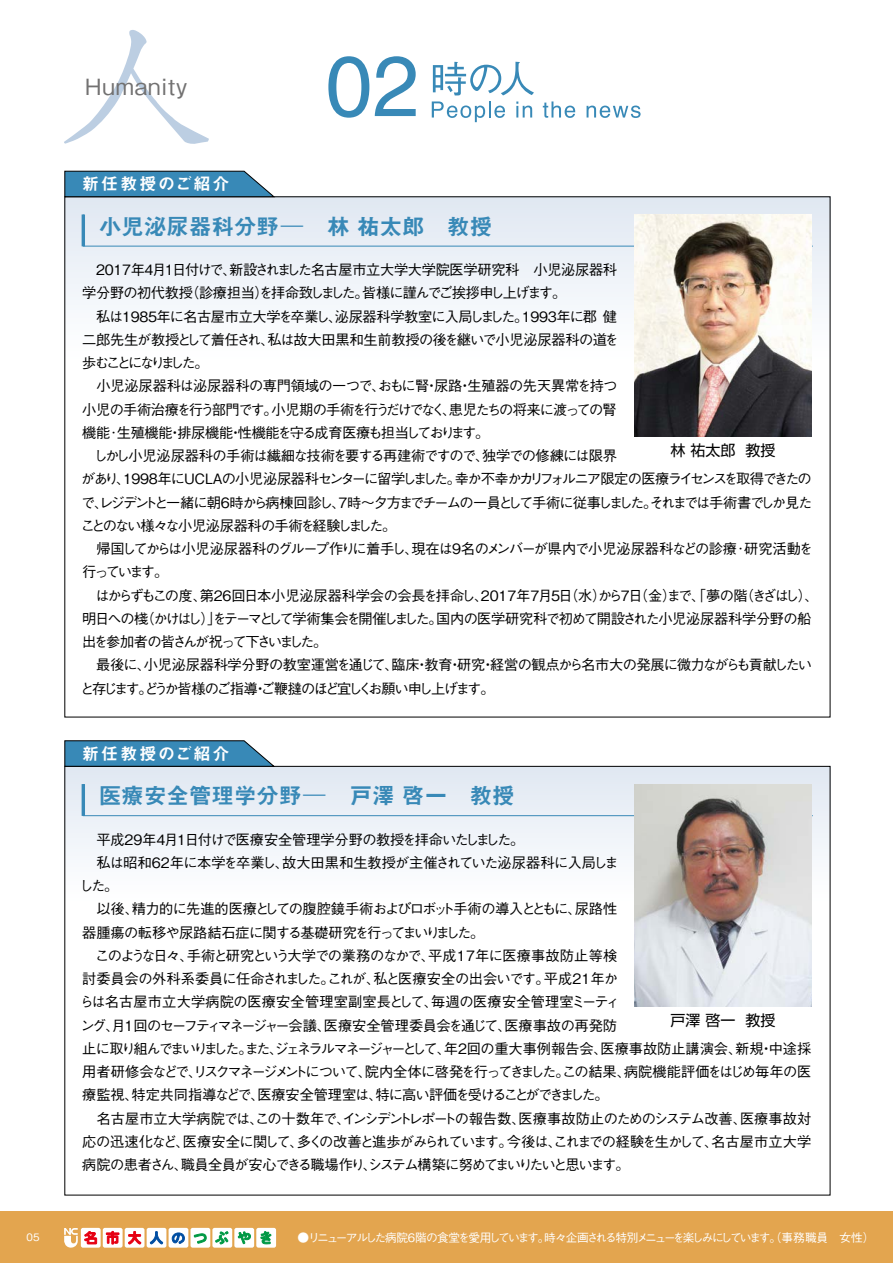
<style>
.page{position:relative;width:893px;height:1263px;background:#fff}
.page>*{position:absolute;margin:0;border:0;box-sizing:border-box;transform-origin:0 0}
.t1{font:22.5px "Midashi Go Pr 6 MB31";color:#3889b7}
.t2{font:500 22.35px "Gothic BBB Pro";letter-spacing:.04em;color:#727171}
.t3{font:16.95px "Midashi Go Pro MB31";letter-spacing:.125em;color:#fff}
.t4{font:15px "Shin Go Pro";color:#000}
.t5{font:500 14.25px/23.2px "Gothic BBB Pr 6";letter-spacing:-.06em;color:#000}
.t6{font:500 11.7px "Gothic BBB Pro";letter-spacing:-.155em;color:#fff}
.t7{font:500 10.2px "Gothic BBB Pro";color:#fff}
.s1{font-family:"UD Shin Go Pr 6";font-weight:300}
</style>
<div class="page">
<div style="left:0;top:1212px;width:893px;height:51px;background:#e3a54f"></div>
<svg style="left:64px;top:1228px;width:14px;height:20px"></svg>
<div style="left:81px;top:1228px;width:20px;height:20px;background:#fff;border-radius:2px"></div>
<div style="left:103px;top:1228px;width:20px;height:20px;background:#fff;border-radius:2px"></div>
<div style="left:125px;top:1228px;width:19px;height:20px;background:#fff;border-radius:2px"></div>
<div style="left:147px;top:1228px;width:19px;height:20px;background:#fff;border-radius:2px"></div>
<div style="left:169px;top:1228px;width:19px;height:20px;background:#fff;border-radius:2px"></div>
<div style="left:190px;top:1228px;width:20px;height:20px;background:#fff;border-radius:2px"></div>
<div style="left:212px;top:1228px;width:20px;height:20px;background:#fff;border-radius:2px"></div>
<div style="left:234px;top:1228px;width:20px;height:20px;background:#fff;border-radius:2px"></div>
<div style="left:256px;top:1228px;width:20px;height:20px;background:#fff;border-radius:2px"></div>
<svg style="left:84px;top:1231px;width:13px;height:13px"></svg>
<svg style="left:106px;top:1231px;width:14px;height:14px"></svg>
<svg style="left:128px;top:1231px;width:13px;height:13px"></svg>
<svg style="left:150px;top:1231px;width:13px;height:13px"></svg>
<svg style="left:172px;top:1232px;width:13px;height:12px"></svg>
<svg style="left:194px;top:1233px;width:13px;height:11px"></svg>
<svg style="left:215px;top:1231px;width:14px;height:13px"></svg>
<svg style="left:238px;top:1231px;width:13px;height:14px"></svg>
<svg style="left:260px;top:1231px;width:11px;height:13px"></svg>
<svg style="left:64px;top:30px;width:145px;height:114px"></svg>
<svg style="left:433px;top:62px;width:101px;height:33px"></svg>
<svg style="left:432px;top:101px;width:73px;height:21px"></svg>
<svg style="left:516px;top:102px;width:16px;height:16px"></svg>
<svg style="left:543px;top:101px;width:32px;height:17px"></svg>
<svg style="left:587px;top:106px;width:54px;height:12px"></svg>
<svg style="left:328px;top:56px;width:41px;height:62px"></svg>
<svg style="left:375px;top:56px;width:41px;height:60px"></svg>
<div style="left:65px;top:197px;width:765px;height:521px;background:linear-gradient(to bottom,#eef2f8,#fff)"></div>
<div style="left:83px;top:214px;width:730px;height:33px;background:#e6ecf4"></div>
<hr style="left:82px;top:214px;width:3px;height:32px;background:#3889b7">
<svg style="left:64px;top:171px;width:210px;height:26px;background:#4288af"></svg>
<img style="left:635px;top:215px;width:176px;height:222px">
<div style="left:65px;top:766px;width:765px;height:431px;background:linear-gradient(to bottom,#eef3f9,#fff)"></div>
<div style="left:85px;top:784px;width:728px;height:32px;background:#e7edf5"></div>
<hr style="left:82px;top:784px;width:3px;height:32px;background:#3889b7">
<svg style="left:64px;top:740px;width:210px;height:27px;background:#4286ac"></svg>
<img style="left:635px;top:784px;width:176px;height:222px">
<p class="t7" style="left:27px;top:1228px;width:14px">05</p>
<h2 class="t2" style="left:85px;top:69px;width:104px">Humanity</h2>
<p class="t3" style="left:82px;top:170px;width:149px">新任教授のご紹介</p>
<h1 class="t1" style="left:99px;top:208px;width:395px">小児泌尿器科分野<span class="s1">－</span>林 祐太郎　教授</h1>
<p class="t5" style="left:80px;top:257px;width:740px">　2017年4月1日付けで、新設されました名古屋市立大学大学院医学研究科 小児泌尿器科<br>学分野の初代教授（診療担当）を拝命致しました。皆様に謹んでご挨拶申し上げます。<br>　私は1985年に名古屋市立大学を卒業し、泌尿器科学教室に入局しました。1993年に郡 健<br>二郎先生が教授として着任され、私は故大田黒和生前教授の後を継いで小児泌尿器科の道を<br>歩むことになりました。<br>　小児泌尿器科は泌尿器科の専門領域の一つで、おもに腎・尿路・生殖器の先天異常を持つ<br>小児の手術治療を行う部門です。小児期の手術を行うだけでなく、患児たちの将来に渡っての腎<br>機能･生殖機能・排尿機能・性機能を守る成育医療も担当しております。<br>　しかし小児泌尿器科の手術は繊細な技術を要する再建術ですので、独学での修練には限界<br>があり、1998年にUCLAの小児泌尿器科センターに留学しました。幸か不幸かカリフォルニア限定の医療ライセンスを取得できたので、レジデントと一緒に朝6時から病棟回診し、7時～夕方までチームの一員として手術に従事しました。それまでは手術書でしか見たことのない様々な小児泌尿器科の手術を経験しました。<br>　帰国してからは小児泌尿器科のグループ作りに着手し、現在は9名のメンバーが県内で小児泌尿器科などの診療･研究活動を行っています。<br>　はからずもこの度、第26回日本小児泌尿器科学会の会長を拝命し、2017年7月5日（水）から7日（金）まで、「夢の階（きざはし）、明日への棧（かけはし）」をテーマとして学術集会を開催しました。国内の医学研究科で初めて開設された小児泌尿器科学分野の船出を参加者の皆さんが祝って下さいました。<br>　最後に、小児泌尿器科学分野の教室運営を通じて、臨床・教育・研究・経営の観点から名市大の発展に微力ながらも貢献したいと存じます。どうか皆様のご指導・ご鞭撻のほど宜しくお願い申し上げます。</p>
<p class="t4" style="left:671px;top:438px;width:106px">林 祐太郎 教授</p>
<p class="t3" style="left:82px;top:739px;width:149px">新任教授のご紹介</p>
<h1 class="t1" style="left:99px;top:778px;width:417px">医療安全管理学分野<span class="s1">－</span>戸澤 啓一　教授</h1>
<p class="t5" style="left:79px;top:827px;width:733px">　平成29年4月1日付けで医療安全管理学分野の教授を拝命いたしました。<br>　私は昭和62年に本学を卒業し、故大田黒和生教授が主催されていた泌尿器科に入局しま<br>した。<br>　以後、精力的に先進的医療としての腹腔鏡手術およびロボット手術の導入とともに、尿路性<br>器腫瘍の転移や尿路結石症に関する基礎研究を行ってまいりました。<br>　このような日々、手術と研究という大学での業務のなかで、平成17年に医療事故防止等検<br>討委員会の外科系委員に任命されました。これが、私と医療安全の出会いです。平成21年か<br>らは名古屋市立大学病院の医療安全管理室副室長として、毎週の医療安全管理室ミーティ<br>ング、月1回のセーフティマネージャー会議、医療安全管理委員会を通じて、医療事故の再発防<br>止に取り組んでまいりました。また、ジェネラルマネージャーとして、年2回の重大事例報告会、医療事故防止講演会、新規・中途採用者研修会などで、リスクマネージメントについて、院内全体に啓発を行ってきました。この結果、病院機能評価をはじめ毎年の医療監視、特定共同指導などで、医療安全管理室は、特に高い評価を受けることができました。<br>　名古屋市立大学病院では、この十数年で、インシデントレポートの報告数、医療事故防止のためのシステム改善、医療事故対応の迅速化など、医療安全に関して、多くの改善と進歩がみられています。今後は、これまでの経験を生かして、名古屋市立大学病院の患者さん、職員全員が安心できる職場作り、システム構築に努めてまいりたいと思います。</p>
<p class="t4" style="left:671px;top:1008px;width:106px">戸澤 啓一 教授</p>
<p class="t6" style="left:297px;top:1228px;width:579px">●リニューアルした病院6階の食堂を愛用しています。時々企画される特別メニューを楽しみにしています。（事務職員　女性）</p>
</div>
